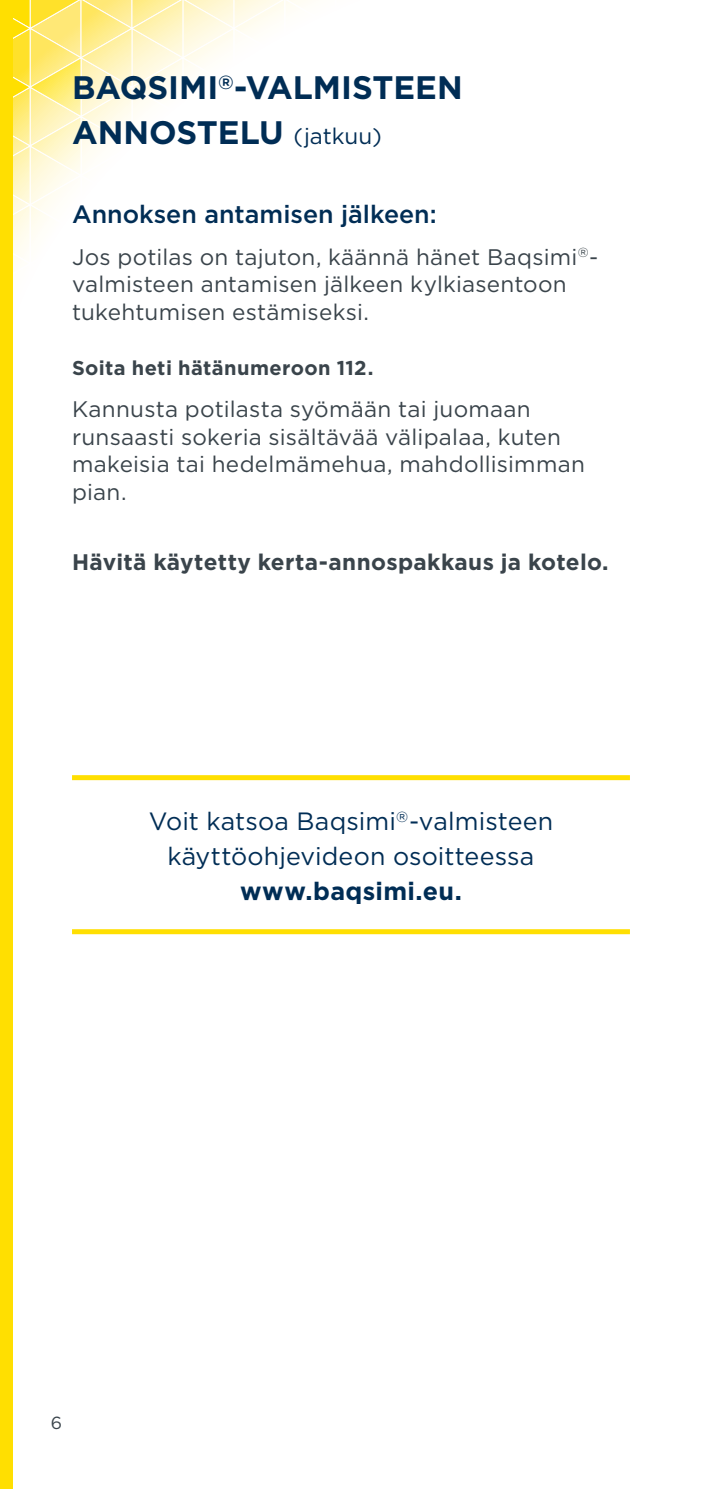
<style>
.page{position:relative;width:702px;height:1489px;background:#fff}
.page>*{position:absolute;margin:0;border:0;box-sizing:border-box;transform-origin:0 0}
.t1{font:700 32.5px/45px "Gotham HTF";color:#002d55}
.t2{font:25px/35px "Gotham HTF";letter-spacing:.005em;color:#002d55;text-align:center}
.t3{font:500 25px "Gotham HTF";color:#002d55}
.t4{font:700 25px "Gotham HTF";letter-spacing:.015em;color:#002d55}
.t5{font:22.5px/27.5px "Gotham HTF";letter-spacing:.01em;color:#3a444b}
.t6{font:700 22.5px "Gotham HTF";letter-spacing:.015em;color:#3a444b}
.t7{font:700 20px "Gotham HTF";letter-spacing:.02em;color:#3a444b}
.t8{font:17.5px "Gotham HTF";color:#3a444b}
.s1{font-weight:400;font-size:22.5px}
</style>
<div class="page">
<svg style="left:12px;top:0;width:293px;height:470px"></svg>
<div style="left:0;top:0;width:12px;height:1488px;background:#ffdf01"></div>
<div style="left:72px;top:775px;width:558px;height:5px;background:#ffdf01"></div>
<div style="left:72px;top:929px;width:558px;height:5px;background:#ffdf01"></div>
<h1 class="t1" style="left:72px;top:65px;width:392px">BAQSIMI<sup>®</sup>-VALMISTEEN<br>ANNOSTELU <span class="s1">(jatkuu)</span></h1>
<p class="t3" style="left:72px;top:200px;width:366px">Annoksen antamisen jälkeen:</p>
<p class="t5" style="left:72px;top:242px;width:528px">Jos potilas on tajuton, käännä hänet Baqsimi<sup>®</sup>- valmisteen antamisen jälkeen kylkiasentoon tukehtumisen estämiseksi.</p>
<p class="t7" style="left:72px;top:357px;width:303px">Soita heti hätänumeroon 112.</p>
<p class="t5" style="left:72px;top:395px;width:514px">Kannusta potilasta syömään tai juomaan runsaasti sokeria sisältävää välipalaa, kuten makeisia tai hedelmämehua, mahdollisimman pian.</p>
<p class="t6" style="left:72px;top:548px;width:538px">Hävitä käytetty kerta-annospakkaus ja kotelo.</p>
<p class="t2" style="left:149px;top:803px;width:406px">Voit katsoa Baqsimi<sup>®</sup>-valmisteen käyttöohjevideon osoitteessa</p>
<p class="t4" style="left:240px;top:876px;width:223px">www.baqsimi.eu.</p>
<p class="t8" style="left:51px;top:1412px;width:13px">6</p>
</div>
